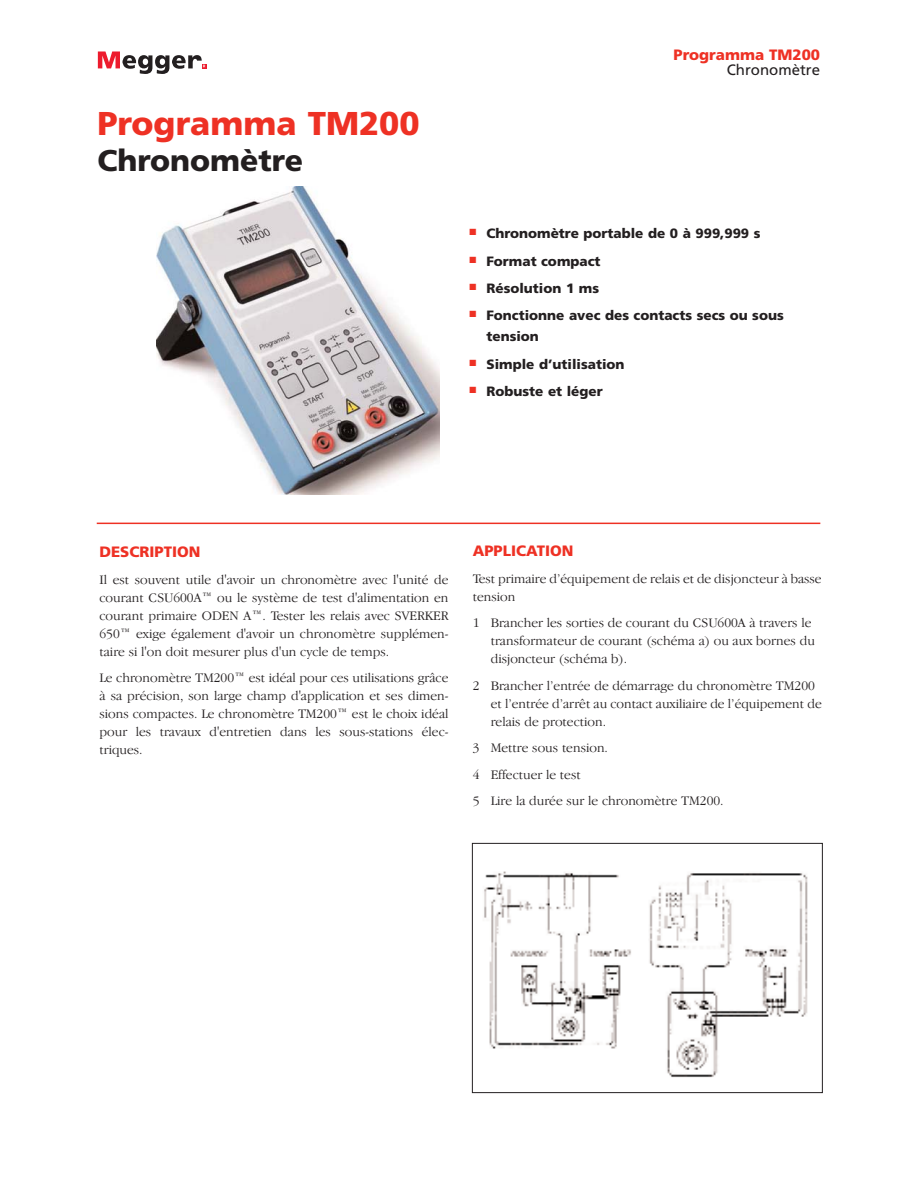
<style>
.page{position:relative;width:918px;height:1188px;background:#fff}
.page>*{position:absolute;margin:0;border:0;box-sizing:border-box;transform-origin:0 0}
.t1{font:900 33px "Frutiger";color:#ee3124}
.t2{font:900 30px "Frutiger";color:#231f20}
.t3{font:900 15px/15px "Frutiger";color:#ee3124;text-align:right}
.t4{font:300 13.5px/18px "Garamond IT Cby BT";color:#231f20}
.t5{font:900 13.5px/21px "Frutiger";color:#231f20}
.s1{font-weight:400;color:#231f20}
</style>
<div class="page">
<img style="left:157px;top:186px;width:283px;height:309px">
<hr style="left:97px;top:523px;width:723px;height:1px;background:#ee3124">
<svg style="left:98px;top:51px;width:108px;height:23px"></svg>
<img style="left:484px;top:871px;width:324px;height:207px">
<div style="left:472px;top:843px;width:351px;height:250px;border:1px solid #231f20"></div>
<p class="t1" style="left:97px;top:111px;width:324px">Programma TM200</p>
<p class="t2" style="left:97px;top:149px;width:207px">Chronomètre</p>
<p class="t3" style="left:674px;top:48px;width:148px">Programma TM200<br><span class="s1">Chronomètre</span></p>
<p class="t5" style="left:469px;top:224px;width:293px"><sup>■</sup> Chronomètre portable de 0 à 999,999 s</p>
<p class="t5" style="left:469px;top:252px;width:133px"><sup>■</sup> Format compact</p>
<p class="t5" style="left:469px;top:279px;width:131px"><sup>■</sup> Résolution 1 ms</p>
<p class="t5" style="left:486px;top:306px;width:299px;text-indent:-17px"><sup>■</sup> Fonctionne avec des contacts secs ou sous tension</p>
<p class="t5" style="left:469px;top:355px;width:157px"><sup>■</sup> Simple d’utilisation</p>
<p class="t5" style="left:469px;top:382px;width:135px"><sup>■</sup> Robuste et léger</p>
<p class="t3" style="left:99px;top:546px;width:102px">DESCRIPTION</p>
<p class="t4" style="left:99px;top:572px;width:351px;text-align:justify">Il est souvent utile d'avoir un chronomètre avec l'unité de courant CSU600A™ ou le système de test d'alimentation en courant primaire ODEN A™. Tester les relais avec SVERKER 650™ exige également d'avoir un chronomètre supplémen&shy;taire si l'on doit mesurer plus d'un cycle de temps.</p>
<p class="t4" style="left:99px;top:670px;width:351px;text-align:justify">Le chronomètre TM200™ est idéal pour ces utilisations grâce à sa précision, son large champ d'application et ses dimen&shy;sions compactes. Le chronomètre TM200™ est le choix idéal pour les travaux d'entretien dans les sous-stations élec&shy;triques.</p>
<p class="t3" style="left:473px;top:544px;width:102px">APPLICATION</p>
<p class="t4" style="left:473px;top:570px;width:351px">Test primaire d’équipement de relais et de disjoncteur à basse tension</p>
<p class="t4" style="left:491px;top:615px;width:326px;text-indent:-18px">1 Brancher les sorties de courant du CSU600A à travers le transformateur de courant (schéma a) ou aux bornes du disjoncteur (schéma b).</p>
<p class="t4" style="left:491px;top:677px;width:333px;text-indent:-18px">2 Brancher l’entrée de démarrage du chronomètre TM200 et l’entrée d’arrêt au contact auxiliaire de l’équipement de relais de protection.</p>
<p class="t4" style="left:473px;top:736px;width:252px;line-height:26.5px">3 Mettre sous tension.<br>4 Effectuer le test<br>5 Lire la durée sur le chronomètre TM200.</p>
</div>
